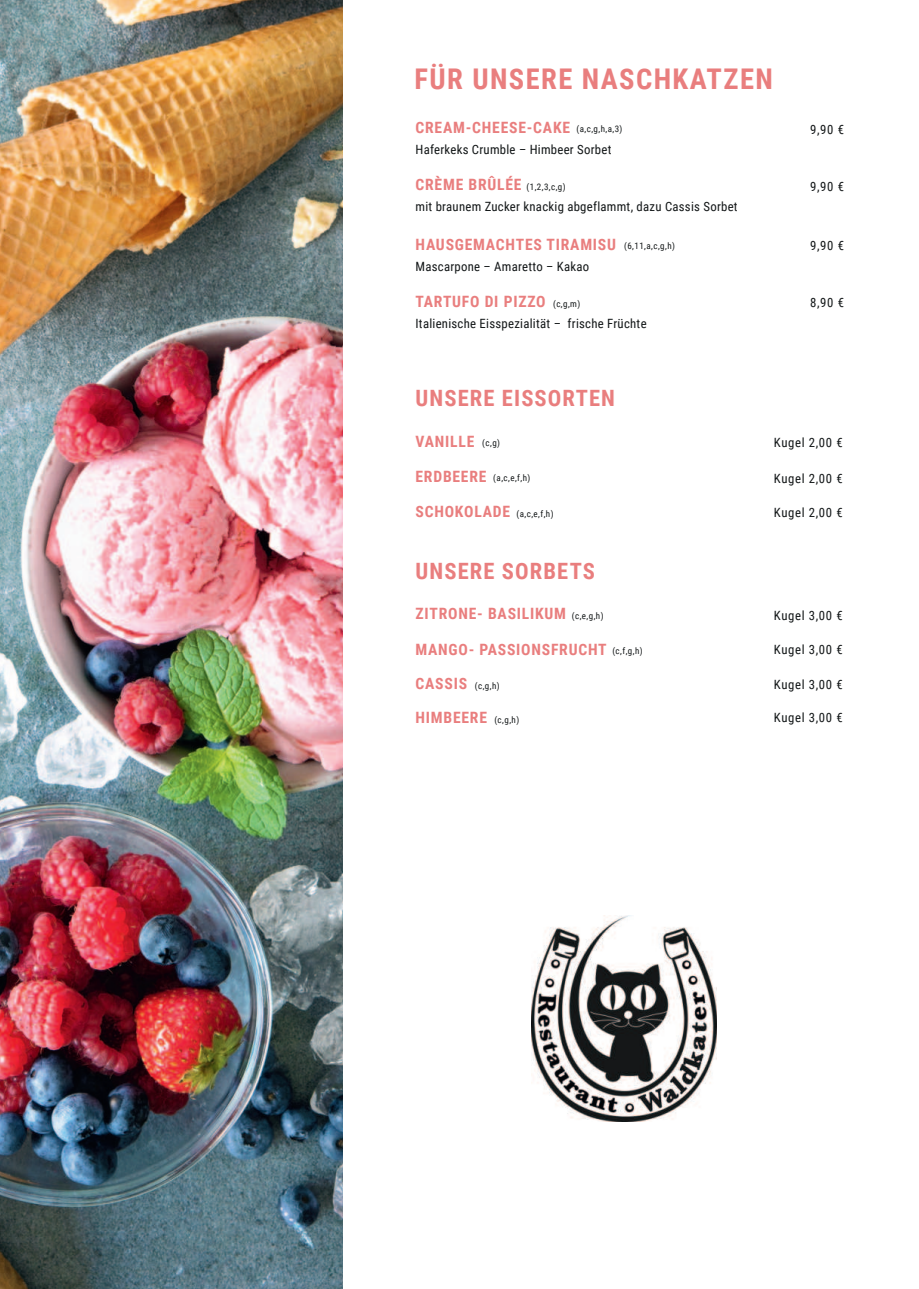
<style>
.page{position:relative;width:919px;height:1289px;background:#fff}
.page>*{position:absolute;margin:0;border:0;box-sizing:border-box;transform-origin:0 0}
.t1{font:700 28.5px "Roboto Condensed";letter-spacing:.05em;color:#e97e7e}
.t2{font:700 22.5px "Roboto Condensed";letter-spacing:.05em;color:#e97e7e}
.t3{font:700 15.6px/34.2px "Roboto Condensed";letter-spacing:.05em;color:#e97e7e}
.t4{font:12.75px "Roboto Condensed";letter-spacing:.02em;color:#121617}
.t5{font:9px "Roboto Condensed";color:#121617}
</style>
<div class="page">
<img style="left:0;top:0;width:342px;height:1288px">
<img style="left:531px;top:915px;width:185px;height:206px">
<h1 class="t1" style="left:414px;top:67px;width:360px">FÜR UNSERE NASCHKATZEN</h1>
<p class="t3" style="left:415px;top:111px;width:156px">CREAM-CHEESE-CAKE</p>
<p class="t4" style="left:415px;top:144px;width:197px">Haferkeks Crumble – Himbeer Sorbet</p>
<p class="t3" style="left:415px;top:168px;width:107px">CRÈME BRÛLÉE</p>
<p class="t4" style="left:415px;top:201px;width:323px">mit braunem Zucker knackig abgeflammt, dazu Cassis Sorbet</p>
<p class="t3" style="left:415px;top:228px;width:202px">HAUSGEMACHTES TIRAMISU</p>
<p class="t4" style="left:415px;top:261px;width:175px">Mascarpone – Amaretto – Kakao</p>
<p class="t3" style="left:415px;top:285px;width:132px">TARTUFO DI PIZZO</p>
<p class="t4" style="left:415px;top:318px;width:232px">Italienische Eisspezialität – frische Früchte</p>
<p class="t5" style="left:576px;top:125px;width:47px">(a,c,g,h,a,3)</p>
<p class="t5" style="left:526px;top:182px;width:41px">(1,2,3,c,g)</p>
<p class="t5" style="left:624px;top:242px;width:52px">(6,11,a,c,g,h)</p>
<p class="t5" style="left:553px;top:299px;width:29px">(c,g,m)</p>
<p class="t4" style="left:810px;top:124px;width:35px">9,90 €</p>
<p class="t4" style="left:810px;top:180px;width:35px">9,90 €</p>
<p class="t4" style="left:810px;top:239px;width:35px">9,90 €</p>
<p class="t4" style="left:810px;top:297px;width:35px">8,90 €</p>
<h2 class="t2" style="left:415px;top:388px;width:201px">UNSERE EISSORTEN</h2>
<p class="t3" style="left:415px;top:425px;width:60px">VANILLE</p>
<p class="t3" style="left:415px;top:460px;width:96px">ERDBEERE<br>SCHOKOLADE</p>
<p class="t5" style="left:482px;top:439px;width:19px">(c,g)</p>
<p class="t5" style="left:493px;top:474px;width:39px">(a,c,e,f,h)</p>
<p class="t5" style="left:516px;top:509px;width:39px">(a,c,e,f,h)</p>
<h2 class="t2" style="left:415px;top:560px;width:181px">UNSERE SORBETS</h2>
<p class="t3" style="left:415px;top:598px;width:152px">ZITRONE- BASILIKUM</p>
<p class="t3" style="left:415px;top:633px;width:192px">MANGO- PASSIONSFRUCHT<br>CASSIS<br>HIMBEERE</p>
<p class="t5" style="left:571px;top:611px;width:33px">(c,e,g,h)</p>
<p class="t5" style="left:612px;top:646px;width:32px">(c,f,g,h)</p>
<p class="t5" style="left:475px;top:682px;width:26px">(c,g,h)</p>
<p class="t5" style="left:494px;top:716px;width:26px">(c,g,h)</p>
<p class="t4" style="left:773px;top:437px;width:70px">Kugel 2,00 €</p>
<p class="t4" style="left:773px;top:473px;width:70px">Kugel 2,00 €</p>
<p class="t4" style="left:773px;top:507px;width:70px">Kugel 2,00 €</p>
<p class="t4" style="left:773px;top:609px;width:70px">Kugel 3,00 €</p>
<p class="t4" style="left:773px;top:643px;width:70px">Kugel 3,00 €</p>
<p class="t4" style="left:773px;top:678px;width:70px">Kugel 3,00 €</p>
<p class="t4" style="left:773px;top:712px;width:70px">Kugel 3,00 €</p>
</div>
